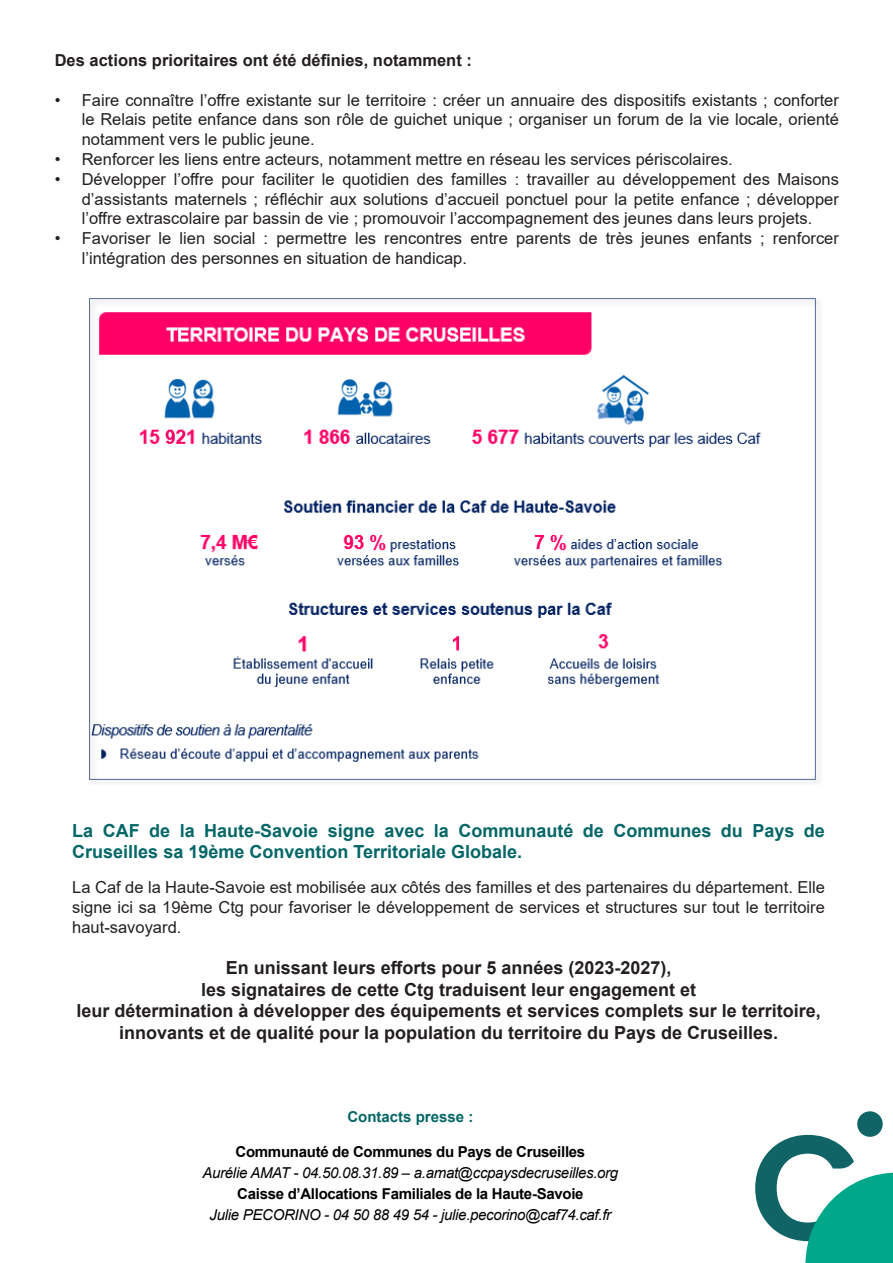
<style>
.page{position:relative;width:893px;height:1263px;background:#fff}
.page>*{position:absolute;margin:0;border:0;box-sizing:border-box;transform-origin:0 0}
.t1{font:700 18px/21.6px "Arial";color:#231f20;text-align:center}
.t2{font:700 18px/21.6px "Arial";color:#056667}
.t3{font:16.5px/19.8px "Arial";color:#231f20;text-align:justify}
.t4{font:700 16.5px "Arial";color:#231f20}
.t5{font:italic 15px "Arial";letter-spacing:-.02em;color:#000}
.t6{font:700 15px "Arial";letter-spacing:-.02em;color:#000}
.t7{font:700 15px "Arial";color:#056667}
</style>
<div class="page">
<div style="left:857px;top:1111px;width:26px;height:26px;background:#116465;border-radius:50%"></div>
<svg style="left:755px;top:1135px;width:138px;height:128px"></svg>
<img style="left:89px;top:298px;width:730px;height:485px">
<p class="t4" style="left:55px;top:49px;width:419px">Des actions prioritaires ont été définies, notamment :</p>
<p class="t3" style="left:82px;top:90px;width:759px;text-indent:-27px">• Faire connaître l’offre existante sur le territoire : créer un annuaire des dispositifs existants ; conforter le Relais petite enfance dans son rôle de guichet unique ; organiser un forum de la vie locale, orienté notamment vers le public jeune.</p>
<p class="t3" style="left:55px;top:149px;width:680px">• Renforcer les liens entre acteurs, notamment mettre en réseau les services périscolaires.</p>
<p class="t3" style="left:82px;top:169px;width:759px;text-indent:-27px">• Développer l’offre pour faciliter le quotidien des familles : travailler au développement des Maisons d’assistants maternels ; réfléchir aux solutions d’accueil ponctuel pour la petite enfance ; développer l’offre extrascolaire par bassin de vie ; promouvoir l’accompagnement des jeunes dans leurs projets.</p>
<p class="t3" style="left:82px;top:228px;width:759px;text-indent:-27px">• Favoriser le lien social : permettre les rencontres entre parents de très jeunes enfants ; renforcer l’intégration des personnes en situation de handicap.</p>
<p class="t2" style="left:72px;top:820px;width:754px">La CAF de la Haute-Savoie signe avec la Communauté de Communes du Pays de<br>Cruseilles sa 19ème Convention Territoriale Globale.</p>
<p class="t3" style="left:72px;top:877px;width:754px">La Caf de la Haute-Savoie est mobilisée aux côtés des familles et des partenaires du département. Elle signe ici sa 19ème Ctg pour favoriser le développement de services et structures sur tout le territoire haut-savoyard.</p>
<p class="t1" style="left:226px;top:957px;width:447px">En unissant leurs efforts pour 5 années (2023-2027),</p>
<p class="t1" style="left:201px;top:979px;width:497px">les signataires de cette Ctg traduisent leur engagement et</p>
<p class="t1" style="left:76px;top:1000px;width:746px">leur détermination à développer des équipements et services complets sur le territoire, innovants et de qualité pour la population du territoire du Pays de Cruseilles.</p>
<p class="t7" style="left:347px;top:1106px;width:127px">Contacts presse :</p>
<p class="t6" style="left:236px;top:1141px;width:351px">Communauté de Communes du Pays de Cruseilles</p>
<p class="t5" style="left:202px;top:1163px;width:417px">Aurélie AMAT - 04.50.08.31.89 – a.amat@ccpaysdecruseilles.org</p>
<p class="t6" style="left:237px;top:1183px;width:348px">Caisse d’Allocations Familiales de la Haute-Savoie</p>
<p class="t5" style="left:210px;top:1205px;width:403px">Julie PECORINO - 04 50 88 49 54 - julie.pecorino@caf74.caf.fr</p>
</div>
